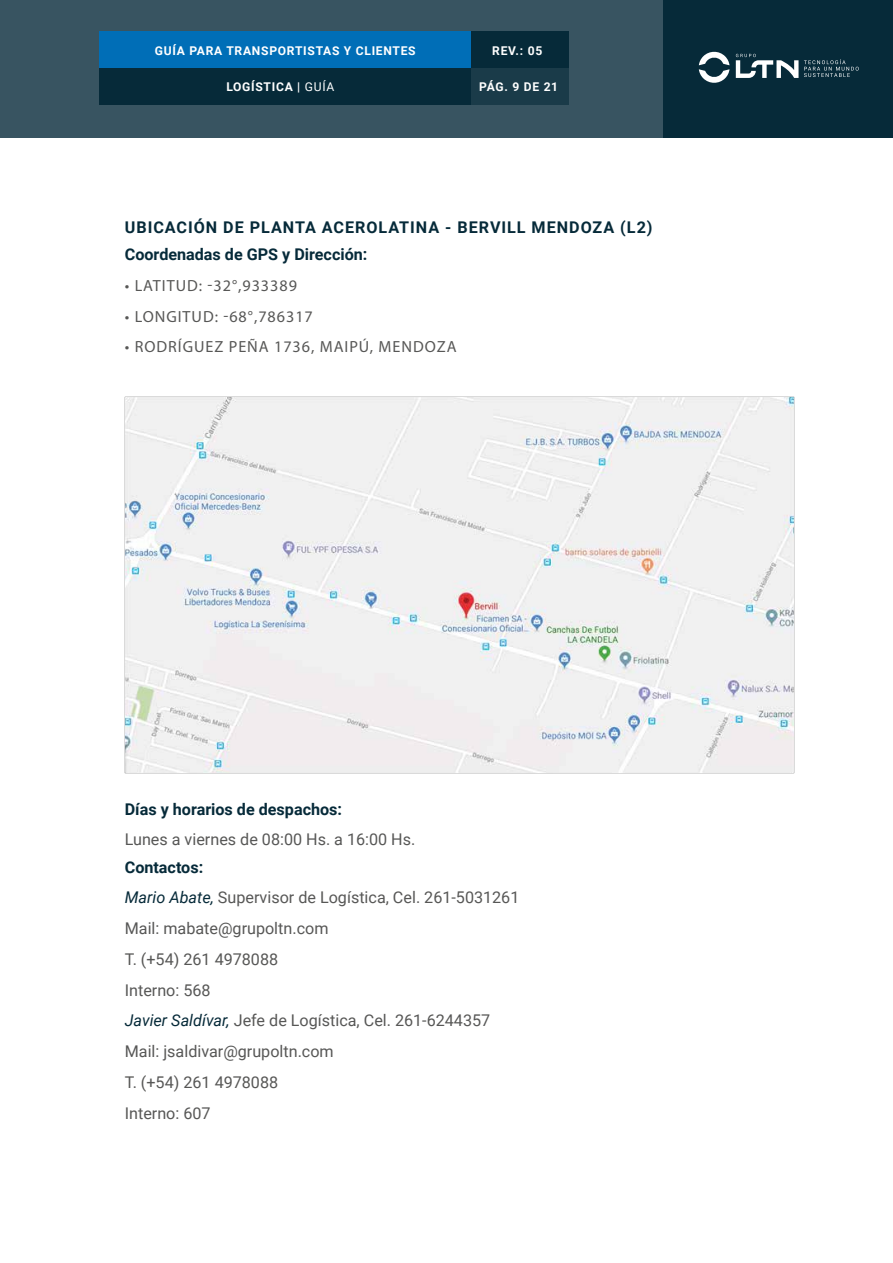
<style>
.page{position:relative;width:893px;height:1263px;background:#fff}
.page>*{position:absolute;margin:0;border:0;box-sizing:border-box;transform-origin:0 0}
.t1{font:16.2px/30.8px "Roboto";color:#575756}
.t2{font:700 16.2px/27.2px "Roboto";letter-spacing:.06em;color:#062a39}
.t3{font:16.2px "Myriad Pro";letter-spacing:.06em;color:#575756}
.t4{font:700 16.2px "Roboto";color:#062a39}
.t5{font:700 12.15px "Roboto";letter-spacing:.06em;color:#fff}
.s1{font-weight:400}
.s2{font-weight:700;color:#062a39}
.s3{font-style:italic;color:#062a39}
</style>
<div class="page">
<img style="left:124px;top:397px;width:670px;height:376px">
<div style="left:0;top:0;width:893px;height:137px;background:#385461"></div>
<div style="left:663px;top:0;width:230px;height:137px;background:#062a39"></div>
<svg style="left:699px;top:51px;width:30px;height:32px"></svg>
<svg style="left:736px;top:54px;width:62px;height:24px"></svg>
<svg style="left:804px;top:59px;width:55px;height:18px"></svg>
<div style="left:99px;top:32px;width:469px;height:36px;background:#006eb7"></div>
<div style="left:99px;top:68px;width:469px;height:37px;background:#062a39"></div>
<div style="left:471px;top:68px;width:97px;height:37px;background:#1a3b49"></div>
<div style="left:471px;top:32px;width:97px;height:36px;background:#062a39"></div>
<p class="t5" style="left:155px;top:42px;width:262px">GUÍA PARA TRANSPORTISTAS Y CLIENTES</p>
<p class="t5" style="left:226px;top:78px;width:109px">LOGÍSTICA | <span class="s1">GUÍA</span></p>
<p class="t5" style="left:492px;top:42px;width:52px">REV.: 05</p>
<p class="t5" style="left:479px;top:78px;width:80px">PÁG. 9 DE 21</p>
<p class="t2" style="left:125px;top:213px;width:529px">UBICACIÓN DE PLANTA ACEROLATINA - BERVILL MENDOZA (L2)<br>Coordenadas de GPS y Dirección:</p>
<p class="t3" style="left:125px;top:275px;width:174px">• LATITUD: -32°,933389</p>
<p class="t3" style="left:125px;top:306px;width:190px">• LONGITUD: -68°,786317</p>
<p class="t3" style="left:125px;top:337px;width:333px">• RODRÍGUEZ PEÑA 1736, MAIPÚ, MENDOZA</p>
<p class="t4" style="left:125px;top:797px;width:219px">Días y horarios de despachos:</p>
<p class="t1" style="left:125px;top:824px;width:292px">Lunes a viernes de 08:00 Hs. a 16:00 Hs.</p>
<p class="t1" style="left:125px;top:851px;width:396px"><span class="s2">Contactos:<br></span><span class="s3">Mario Abate,</span> Supervisor de Logística, Cel. 261-5031261<br>Mail: mabate@grupoltn.com<br>T. (+54) 261 4978088<br>Interno: 568<br><span class="s3">Javier Saldívar,</span> Jefe de Logística, Cel. 261-6244357<br>Mail: jsaldivar@grupoltn.com<br>T. (+54) 261 4978088<br>Interno: 607</p>
</div>
